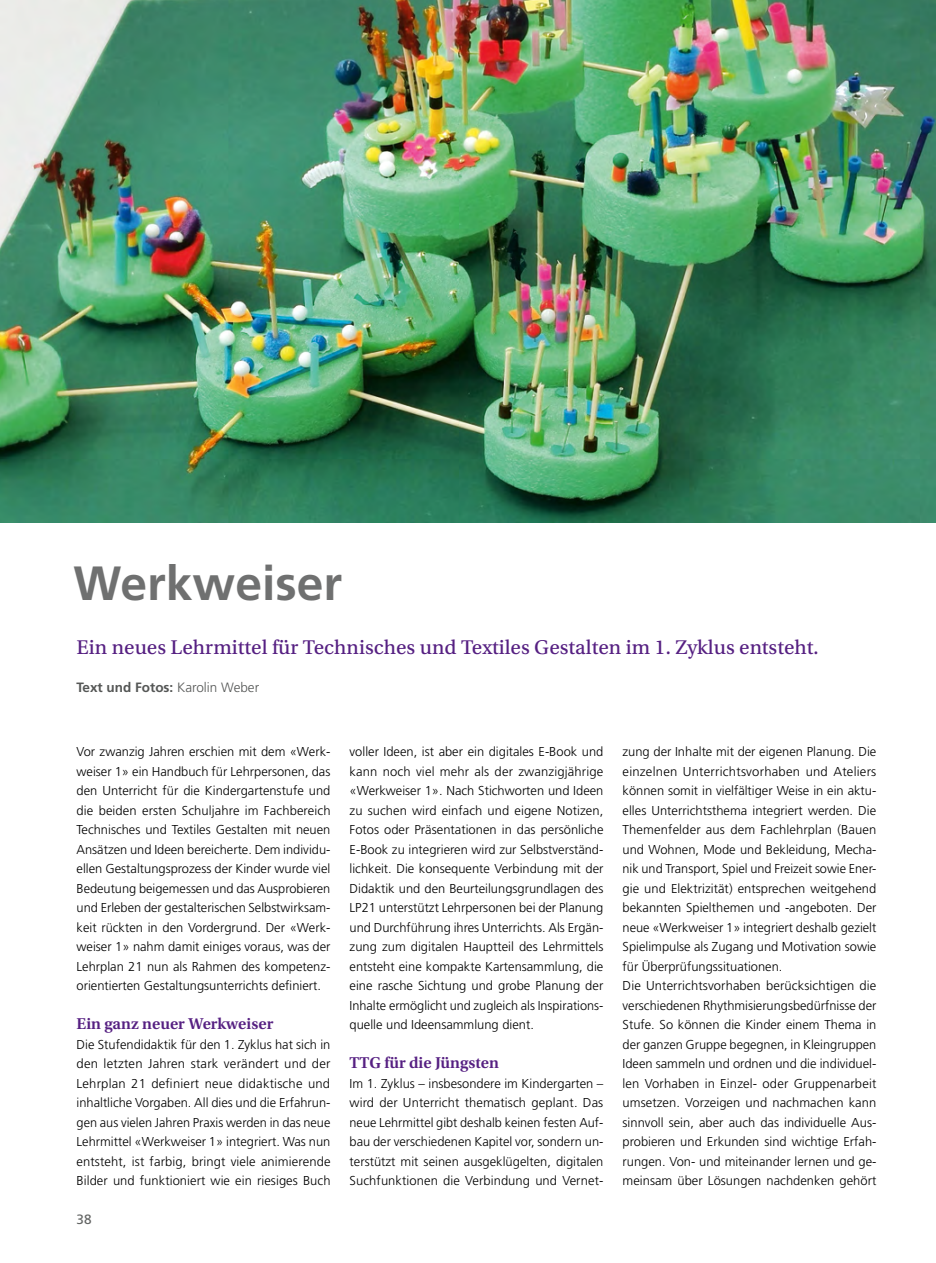
<style>
.page{position:relative;width:936px;height:1263px;background:#fff}
.page>*{position:absolute;margin:0;border:0;box-sizing:border-box;transform-origin:0 0}
._01_Titel_gross{font:700 48px "Frutiger LT Std";color:#6f7070}
._02_Lead{font:21px "Utopia Std Capt";color:#562082}
._04_Zwischentitel{font:600 16.5px "Utopia Std";color:#562082}
._03_Lead_Autor{font:700 13.5px "Frutiger LT Std";color:#555756}
.t1{font:13.5px "Frutiger LT Std";color:#626463}
._05_Grundtext{font:300 12.9px/19.5px "Frutiger LT Std";color:#000;text-align:justify}
.s1{font-weight:300}
</style>
<div class="page">
<img style="left:0;top:0;width:935px;height:522px">
<p class="_01_Titel_gross" style="left:73px;top:555px;width:270px">Werkweiser</p>
<p class="_02_Lead" style="left:77px;top:636px;width:743px">Ein neues Lehrmittel für Technisches und Textiles Gestalten im 1. Zyklus entsteht.</p>
<p class="_03_Lead_Autor" style="left:77px;top:679px;width:184px">Text und Fotos: <span class="s1">Karolin Weber</span></p>
<p class="_05_Grundtext" style="left:77px;top:742px;width:255px">Vor zwanzig Jahren erschien mit dem «Werk&shy;weiser 1» ein Handbuch für Lehrpersonen, das den Unterricht für die Kindergartenstufe und die beiden ersten Schuljahre im Fachbereich Technisches und Textiles Gestalten mit neuen Ansätzen und Ideen bereicherte. Dem individu&shy;ellen Gestaltungsprozess der Kinder wurde viel Bedeutung beigemessen und das Ausprobieren und Erleben der gestalterischen Selbstwirksam&shy;keit rückten in den Vordergrund. Der «Werk&shy;weiser 1» nahm damit einiges voraus, was der Lehrplan 21 nun als Rahmen des kompetenz&shy;orientierten Gestaltungsunterrichts definiert.</p>
<p class="_04_Zwischentitel" style="left:77px;top:1014px;width:198px">Ein ganz neuer Werkweiser</p>
<p class="_05_Grundtext" style="left:77px;top:1034px;width:255px">Die Stufendidaktik für den 1. Zyklus hat sich in den letzten Jahren stark verändert und der Lehrplan 21 definiert neue didaktische und inhaltliche Vorgaben. All dies und die Erfahrun&shy;gen aus vielen Jahren Praxis werden in das neue Lehrmittel «Werkweiser 1» integriert. Was nun entsteht, ist farbig, bringt viele animierende Bilder und funktioniert wie ein riesiges Buch</p>
<p class="t1" style="left:77px;top:1211px;width:17px">38</p>
<p class="_05_Grundtext" style="left:349px;top:742px;width:255px">voller Ideen, ist aber ein digitales E-Book und kann noch viel mehr als der zwanzigjährige «Werkweiser 1». Nach Stichworten und Ideen zu suchen wird einfach und eigene Notizen, Fotos oder Präsentationen in das persönliche E-Book zu integrieren wird zur Selbstverständ&shy;lichkeit. Die konsequente Verbindung mit der Didaktik und den Beurteilungsgrundlagen des LP21 unterstützt Lehrpersonen bei der Planung und Durchführung ihres Unterrichts. Als Ergän&shy;zung zum digitalen Hauptteil des Lehrmittels entsteht eine kompakte Kartensammlung, die eine rasche Sichtung und grobe Planung der Inhalte ermöglicht und zugleich als Inspirations&shy;quelle und Ideensammlung dient.</p>
<p class="_04_Zwischentitel" style="left:349px;top:1053px;width:151px">TTG für die Jüngsten</p>
<p class="_05_Grundtext" style="left:349px;top:1073px;width:255px">Im 1. Zyklus – insbesondere im Kindergarten – wird der Unterricht thematisch geplant. Das neue Lehrmittel gibt deshalb keinen festen Auf&shy;bau der verschiedenen Kapitel vor, sondern un&shy;terstützt mit seinen ausgeklügelten, digitalen Suchfunktionen die Verbindung und Vernet-</p>
<p class="_05_Grundtext" style="left:622px;top:742px;width:255px">zung der Inhalte mit der eigenen Planung. Die einzelnen Unterrichtsvorhaben und Ateliers können somit in vielfältiger Weise in ein aktu&shy;elles Unterrichtsthema integriert werden. Die Themenfelder aus dem Fachlehrplan (Bauen und Wohnen, Mode und Bekleidung, Mecha&shy;nik und Transport, Spiel und Freizeit sowie Ener&shy;gie und Elektrizität) entsprechen weitgehend bekannten Spielthemen und -angeboten. Der neue «Werkweiser 1» integriert deshalb gezielt Spielimpulse als Zugang und Motivation sowie für Überprüfungssituationen.</p>
<p class="_05_Grundtext" style="left:622px;top:976px;width:255px">Die Unterrichtsvorhaben berücksichtigen die verschiedenen Rhythmisierungsbedürfnisse der Stufe. So können die Kinder einem Thema in der ganzen Gruppe begegnen, in Kleingruppen Ideen sammeln und ordnen und die individuel&shy;len Vorhaben in Einzel- oder Gruppenarbeit umsetzen. Vorzeigen und nachmachen kann sinnvoll sein, aber auch das individuelle Aus&shy;probieren und Erkunden sind wichtige Erfah&shy;rungen. Von- und miteinander lernen und ge&shy;meinsam über Lösungen nachdenken gehört</p>
</div>
